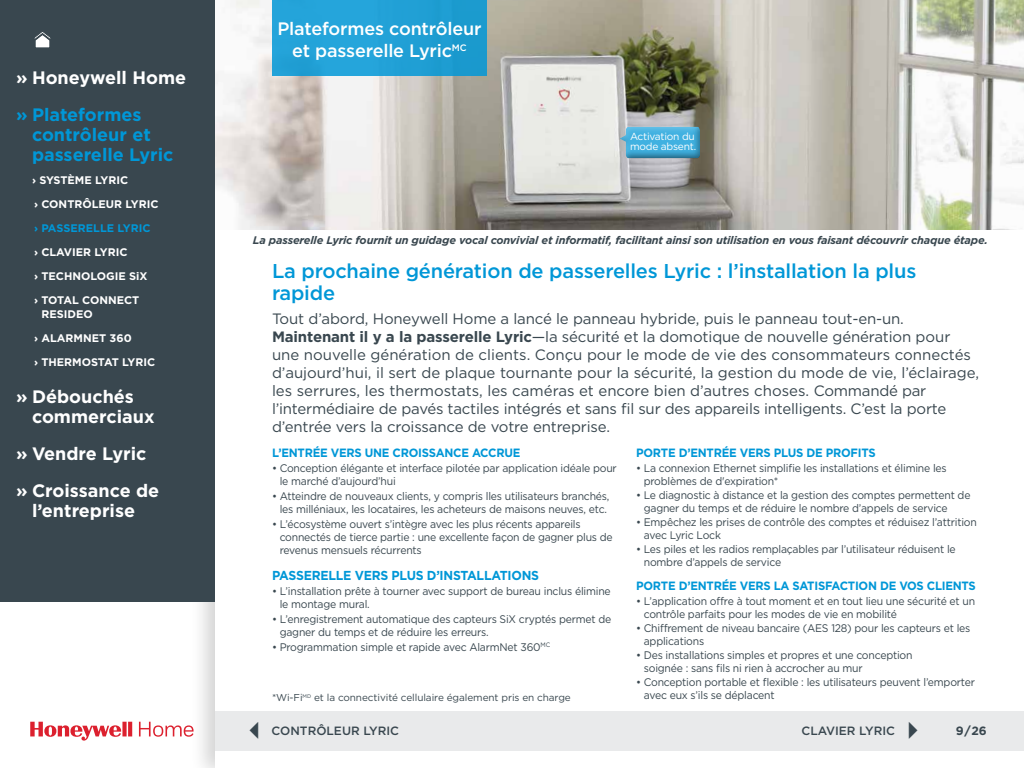
<style>
.page{position:relative;width:1024px;height:768px;background:#fff}
.page>*{position:absolute;margin:0;border:0;box-sizing:border-box;transform-origin:0 0}
.t1{font:500 20px/22px "Gotham";letter-spacing:-.01em;color:#0097d7}
.t2{font:700 18px/20px "Gotham";color:#fff}
.t3{font:500 18px/22px "Gotham";letter-spacing:-.01em;color:#fff;text-align:center}
.t4{font:700 18px/20px "Gotham";color:#0097d7}
.t5{font:15px/18px "Gotham";letter-spacing:-.01em;color:#39474f}
.t6{font:700 13px "Gotham";letter-spacing:-.02em;color:#0097d7;scale:.95 1}
.t7{font:700 12px "Gotham";letter-spacing:-.02em;color:#0097d7;scale:.95 1}
.t8{font:500 12px "Gotham";color:#39474f}
.t9{font:11px/13px "Gotham";letter-spacing:-.02em;color:#39474f;scale:.95 1}
.t10{font:italic 700 11px "Gotham";letter-spacing:-.015em;color:#39474f}
.t11{font:700 11px/24px "Gotham";color:#fff}
.t12{font:700 11px "Gotham";color:#0097d7}
.t13{font:10.2px/10.2px "Gotham";letter-spacing:-.025em;color:#fff}
.t14{font:10px "Gotham";letter-spacing:-.01em;color:#39474f}
.s1{font-weight:700}
</style>
<div class="page">
<div style="left:0;top:0;width:215px;height:602px;background:#39474f"></div>
<svg style="left:30px;top:722px;width:164px;height:19px"></svg>
<img style="left:215px;top:0;width:809px;height:230px">
<div style="left:215px;top:711px;width:809px;height:40px;background:#e9eaeb"></div>
<div style="left:272px;top:0;width:215px;height:76px;background:#22a1d7"></div>
<div style="left:618px;top:125px;width:82px;height:34px;background:#000;opacity:.53"></div>
<svg style="left:34px;top:32px;width:17px;height:16px"></svg>
<h2 class="t2" style="left:16px;top:68px;width:172px">» Honeywell Home</h2>
<h2 class="t4" style="left:32px;top:105px;width:143px;text-indent:-16px">» Plateformes contrôleur et passerelle Lyric</h2>
<p class="t11" style="left:32px;top:168px;width:128px">› SYSTÈME LYRIC<br>› CONTRÔLEUR LYRIC</p>
<p class="t12" style="left:34px;top:221px;width:118px">› PASSERELLE LYRIC</p>
<p class="t11" style="left:34px;top:240px;width:115px">› CLAVIER LYRIC<br>› TECHNOLOGIE SiX › TOTAL CONNECT</p>
<p class="t11" style="left:34px;top:302px;width:123px;text-indent:7px">RESIDEO<br>› ALARMNET 360<br>› THERMOSTAT LYRIC</p>
<h2 class="t2" style="left:32px;top:387px;width:124px;text-indent:-16px">» Débouchés commerciaux</h2>
<h2 class="t2" style="left:16px;top:435px;width:145px;line-height:37px">» Vendre Lyric » Croissance de</h2>
<h2 class="t2" style="left:32px;top:501px;width:105px">l’entreprise</h2>
<h2 class="t3" style="left:277px;top:18px;width:206px">Plateformes contrôleur et passerelle Lyric<sup>MC</sup></h2>
<p class="t13" style="left:630px;top:131px;width:68px">Activation du mode absent.</p>
<p class="t10" style="left:253px;top:234px;width:737px">La passerelle Lyric fournit un guidage vocal convivial et informatif, facilitant ainsi son utilisation en vous faisant découvrir chaque étape.</p>
<h1 class="t1" style="left:272px;top:260px;width:646px">La prochaine génération de passerelles Lyric : l’installation la plus rapide</h1>
<p class="t5" style="left:272px;top:309px;width:709px">Tout d’abord, Honeywell Home a lancé le panneau hybride, puis le panneau tout-en-un.<br><span class="s1">Maintenant il y a la passerelle Lyric</span>—la sécurité et la domotique de nouvelle génération pour une nouvelle génération de clients. Conçu pour le mode de vie des consommateurs connectés d’aujourd’hui, il sert de plaque tournante pour la sécurité, la gestion du mode de vie, l’éclairage, les serrures, les thermostats, les caméras et encore bien d’autres choses. Commandé par l’intermédiaire de pavés tactiles intégrés et sans fil sur des appareils intelligents. C’est la porte d’entrée vers la croissance de votre entreprise.</p>
<p class="t7" style="left:272px;top:445px;width:263px">L’ENTRÉE VERS UNE CROISSANCE ACCRUE</p>
<p class="t9" style="left:280px;top:461px;width:356px;text-indent:-8px">• Conception élégante et interface pilotée par application idéale pour le marché d’aujourd’hui</p>
<p class="t9" style="left:272px;top:489px;width:357px;text-align:center">• Atteindre de nouveaux clients, y compris lles utilisateurs branchés, les milléniaux, les locataires, les acheteurs de maisons neuves, etc.</p>
<p class="t9" style="left:280px;top:517px;width:352px;text-indent:-8px">• L’écosystème ouvert s’intègre avec les plus récents appareils connectés de tierce partie : une excellente façon de gagner plus de revenus mensuels récurrents</p>
<p class="t6" style="left:272px;top:567px;width:283px">PASSERELLE VERS PLUS D’INSTALLATIONS</p>
<p class="t9" style="left:280px;top:584px;width:350px;text-indent:-8px">• L’installation prête à tourner avec support de bureau inclus élimine le montage mural.</p>
<p class="t9" style="left:280px;top:612px;width:351px;text-indent:-8px">• L’enregistrement automatique des capteurs SiX cryptés permet de gagner du temps et de réduire les erreurs.</p>
<p class="t9" style="left:272px;top:640px;width:294px">• Programmation simple et rapide avec AlarmNet 360<sup>MC</sup></p>
<p class="t7" style="left:636px;top:445px;width:254px">PORTE D’ENTRÉE VERS PLUS DE PROFITS</p>
<p class="t9" style="left:644px;top:461px;width:320px;text-indent:-8px">• La connexion Ethernet simplifie les installations et élimine les problèmes de d'expiration*</p>
<p class="t9" style="left:644px;top:488px;width:345px;text-indent:-8px">• Le diagnostic à distance et la gestion des comptes permettent de gagner du temps et de réduire le nombre d’appels de service</p>
<p class="t9" style="left:644px;top:515px;width:352px;text-indent:-8px">• Empêchez les prises de contrôle des comptes et réduisez l’attrition avec Lyric Lock</p>
<p class="t9" style="left:644px;top:542px;width:330px;text-indent:-8px">• Les piles et les radios remplaçables par l’utilisateur réduisent le nombre d’appels de service</p>
<p class="t7" style="left:636px;top:578px;width:359px">PORTE D’ENTRÉE VERS LA SATISFACTION DE VOS CLIENTS</p>
<p class="t9" style="left:644px;top:594px;width:350px;text-indent:-8px">• L’application offre à tout moment et en tout lieu une sécurité et un contrôle parfaits pour les modes de vie en mobilité</p>
<p class="t9" style="left:644px;top:621px;width:345px;text-indent:-8px">• Chiffrement de niveau bancaire (AES 128) pour les capteurs et les applications</p>
<p class="t9" style="left:644px;top:648px;width:284px;text-indent:-8px">• Des installations simples et propres et une conception soignée : sans fils ni rien à accrocher au mur</p>
<p class="t9" style="left:644px;top:675px;width:350px;text-indent:-8px">• Conception portable et flexible : les utilisateurs peuvent l’emporter avec eux s’ils se déplacent</p>
<p class="t14" style="left:272px;top:692px;width:300px">*Wi-Fi<sup>MD</sup> et la connectivité cellulaire également pris en charge</p>
<p class="t8" style="left:272px;top:723px;width:129px">CONTRÔLEUR LYRIC</p>
<p class="t8" style="left:802px;top:723px;width:187px">CLAVIER LYRIC ✔ <span class="s1">9/26</span></p>
</div>
